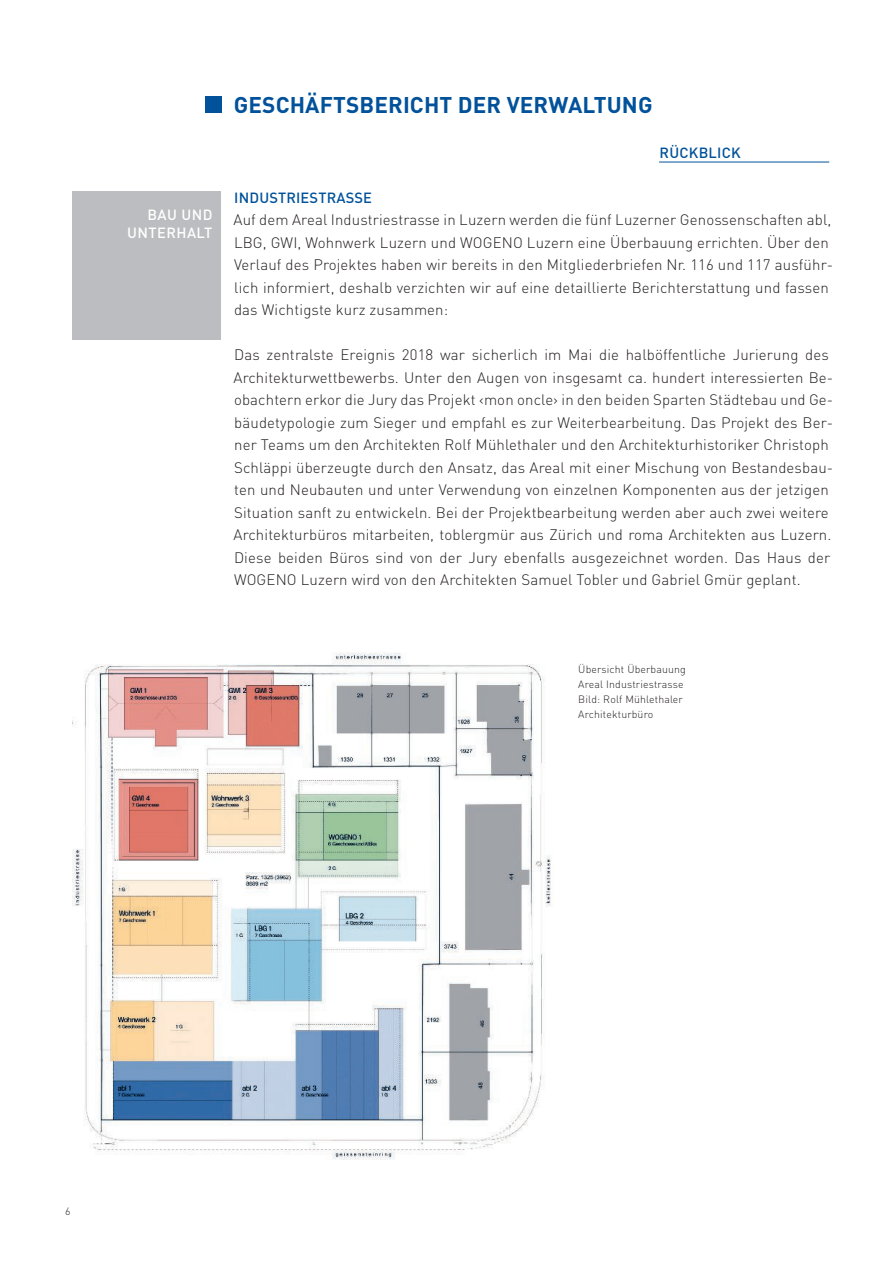
<style>
.page{position:relative;width:893px;height:1263px;background:#fff}
.page>*{position:absolute;margin:0;border:0;box-sizing:border-box;transform-origin:0 0}
.t1{font:700 22.5px "DIN";letter-spacing:.005em;color:#01529a}
.t2{font:300 15px/22.5px "DIN";letter-spacing:.01em;color:#231f20}
.t3{font:500 14.7px "DIN";letter-spacing:.01em;color:#01529a}
.t4{font:500 14.7px/18px "DIN";letter-spacing:.03em;color:#fff;text-align:right}
.t5{font:300 10.5px/15px "DIN";letter-spacing:.015em;color:#231f20}
</style>
<div class="page">
<hr style="left:659px;top:162px;width:170px;height:1px;background:#01529a">
<div style="left:205px;top:96px;width:16px;height:16px;background:#01529a"></div>
<div style="left:72px;top:191px;width:149px;height:149px;background:#bcbdc0"></div>
<img style="left:72px;top:652px;width:481px;height:507px">
<p class="t4" style="left:127px;top:206px;width:87px">BAU UND<br>UNTERHALT</p>
<h1 class="t1" style="left:234px;top:90px;width:420px">GESCHÄFTSBERICHT DER VERWALTUNG</h1>
<p class="t3" style="left:659px;top:143px;width:83px">RÜCKBLICK</p>
<p class="t3" style="left:234px;top:188px;width:139px">INDUSTRIESTRASSE</p>
<p class="t2" style="left:234px;top:208px;width:601px">Auf dem Areal Industriestrasse in Luzern werden die fünf Luzerner Genossenschaften abl, LBG, GWI, Wohnwerk Luzern und WOGENO Luzern eine Überbauung errichten. Über den Verlauf des Projektes haben wir bereits in den Mitgliederbriefen Nr. 116 und 117 ausführ&shy;lich informiert, deshalb verzichten wir auf eine detaillierte Berichterstattung und fassen das Wichtigste kurz zusammen:</p>
<p class="t2" style="left:233px;top:343px;width:601px">Das zentralste Ereignis 2018 war sicherlich im Mai die halböffentliche Jurierung des Architekturwettbewerbs. Unter den Augen von insgesamt ca. hundert interessierten Be&shy;obachtern erkor die Jury das Projekt ‹mon oncle› in den beiden Sparten Städtebau und Ge&shy;bäudetypologie zum Sieger und empfahl es zur Weiterbearbeitung. Das Projekt des Ber&shy;ner Teams um den Architekten Rolf Mühlethaler und den Architekturhistoriker Christoph Schläppi überzeugte durch den Ansatz, das Areal mit einer Mischung von Bestandesbau&shy;ten und Neubauten und unter Verwendung von einzelnen Komponenten aus der jetzigen Situation sanft zu entwickeln. Bei der Projektbearbeitung werden aber auch zwei weitere Architekturbüros mitarbeiten, toblergmür aus Zürich und roma Architekten aus Luzern.<br>Diese beiden Büros sind von der Jury ebenfalls ausgezeichnet worden. Das Haus der WOGENO Luzern wird von den Architekten Samuel Tobler und Gabriel Gmür geplant.</p>
<p class="t5" style="left:578px;top:661px;width:109px">Übersicht Überbauung<br>Areal Industriestrasse<br>Bild: Rolf Mühlethaler<br>Architekturbüro</p>
<p class="t5" style="left:65px;top:1204px;width:7px">6</p>
</div>
